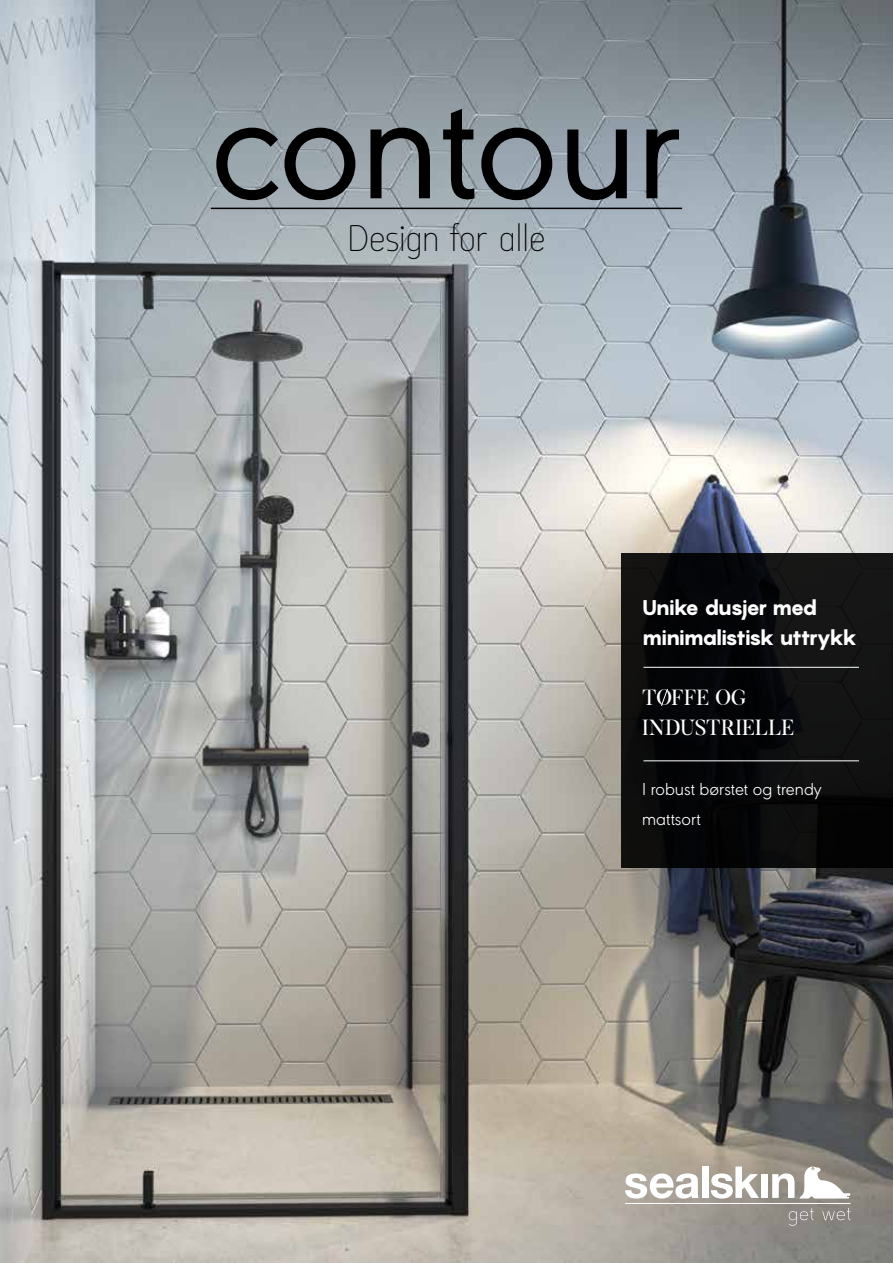
<style>
.page{position:relative;width:893px;height:1263px;background:#fff}
.page>*{position:absolute;margin:0;border:0;box-sizing:border-box;transform-origin:0 0}
.t1{font:155.25px "URW Geometric";color:#000}
.t2{font:300 36px "Arch";color:#000}
.t3{font:800 21px/30px "Pangram";letter-spacing:-.075em;color:#fff}
.t4{font:21px/30px "Exodus";color:#fff}
.t5{font:300 18px/30px "URW Geometric";color:#fff}
</style>
<div class="page">
<img style="left:0;top:0;width:893px;height:1263px">
<hr style="left:625px;top:1203px;width:225px;height:1px;background:#fff">
<svg style="left:772px;top:1166px;width:78px;height:32px"></svg>
<svg style="left:789px;top:1208px;width:61px;height:18px"></svg>
<svg style="left:625px;top:1173px;width:74px;height:25px"></svg>
<div style="left:702px;top:1166px;width:7px;height:32px;background:#fff"></div>
<svg style="left:711px;top:1166px;width:48px;height:32px"></svg>
<div style="left:761px;top:1174px;width:7px;height:24px;background:#fff"></div>
<div style="left:621px;top:553px;width:272px;height:315px;background:linear-gradient(to right,#050608,#111)"></div>
<hr style="left:643px;top:667px;width:216px;height:1px;background:#fff">
<hr style="left:643px;top:760px;width:216px;height:1px;background:#fff">
<svg style="left:661px;top:688px;width:7px;height:18px"></svg>
<hr style="left:211px;top:208px;width:471px;height:1px;background:#000">
<h1 class="t1" style="left:211px;top:34px;width:473px">contour</h1>
<h2 class="t2" style="left:348px;top:216px;width:199px">Design for alle</h2>
<p class="t3" style="left:642px;top:592px;width:217px">Unike dusjer med minimalistisk uttrykk</p>
<p class="t4" style="left:642px;top:684px;width:154px">TOFFE OG<br>INDUSTRIELLE</p>
<p class="t5" style="left:642px;top:773px;width:181px">I robust børstet og trendy mattsort</p>
</div>
